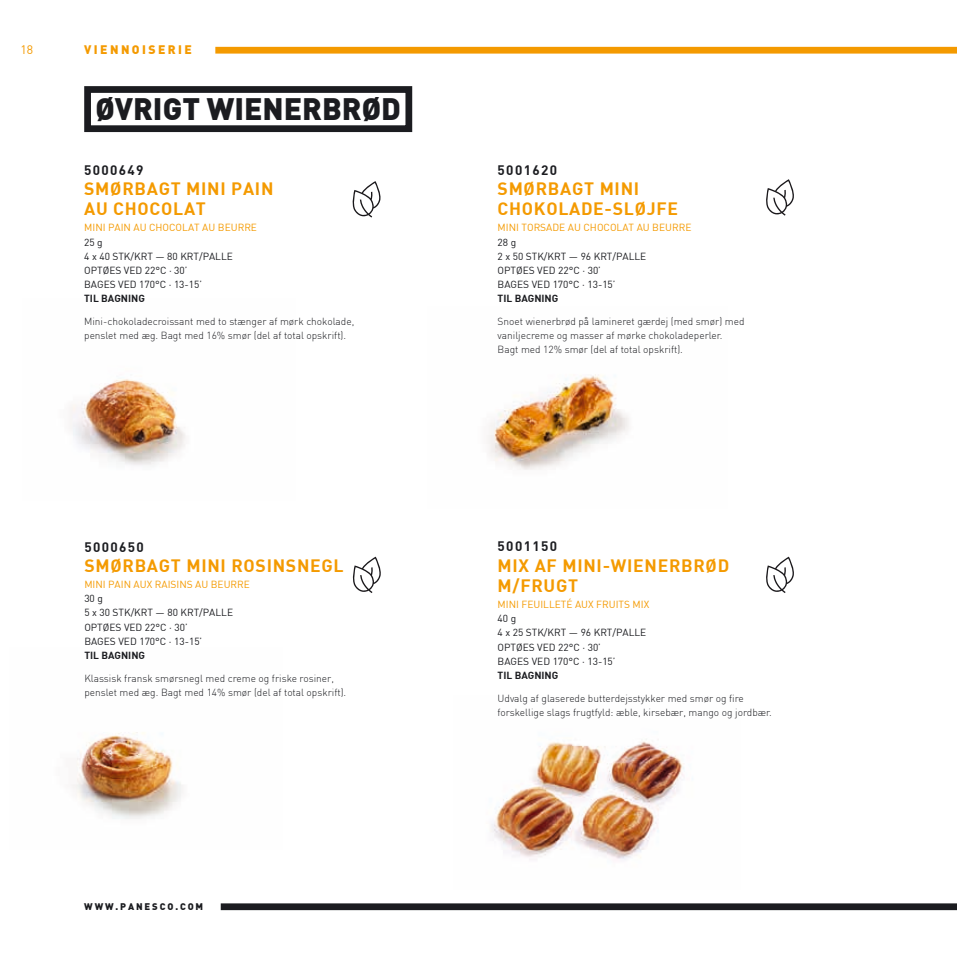
<style>
.page{position:relative;width:957px;height:957px;background:#fff}
.page>*{position:absolute;margin:0;border:0;box-sizing:border-box;transform-origin:0 0}
.t1{font:900 30.3px "DIN";color:#1b1c20}
.t2{font:700 17.55px/20.2px "DIN";letter-spacing:.04em;color:#f49a00}
.t3{font:700 13.5px "DIN";letter-spacing:.1em;color:#1b1c20}
.t4{font:900 12.15px "DIN";letter-spacing:.2em;color:#f49a00}
.t5{font:12.15px "DIN";color:#f49a00}
.t6{font:300 10.2px/14.1px "DIN";color:#1b1c20}
.t7{font:10.2px/14.1px "DIN";color:#1b1c20}
.t8{font:10.2px "DIN";color:#f49a00}
.t9{font:700 10.2px "DIN";color:#1b1c20}
.t10{font:900 9.45px "DIN";letter-spacing:.2em;color:#1b1c20}
</style>
<div class="page">
<div style="left:221px;top:903px;width:736px;height:7px;background:#1b1c20"></div>
<img style="left:70px;top:379px;width:116px;height:86px">
<img style="left:71px;top:732px;width:112px;height:87px">
<img style="left:490px;top:739px;width:195px;height:121px">
<img style="left:487px;top:374px;width:142px;height:96px">
<svg style="left:766px;top:179px;width:28px;height:37px"></svg>
<svg style="left:352px;top:181px;width:29px;height:36px"></svg>
<svg style="left:352px;top:556px;width:29px;height:37px"></svg>
<svg style="left:766px;top:556px;width:28px;height:37px"></svg>
<div style="left:215px;top:47px;width:742px;height:7px;background:#f49a00"></div>
<div style="left:84px;top:86px;width:328px;height:46px;border:7px solid #1b1c20"></div>
<p class="t5" style="left:20px;top:44px;width:14px">18</p>
<p class="t4" style="left:84px;top:43px;width:109px">VIENNOISERIE</p>
<h1 class="t1" style="left:95px;top:94px;width:307px">ØVRIGT WIENERBRØD</h1>
<h3 class="t3" style="left:84px;top:163px;width:61px">5000649</h3>
<h2 class="t2" style="left:84px;top:179px;width:191px">SMØRBAGT MINI PAIN<br>AU CHOCOLAT</h2>
<p class="t8" style="left:84px;top:223px;width:174px">MINI PAIN AU CHOCOLAT AU BEURRE</p>
<p class="t7" style="left:84px;top:236px;width:150px">25 g<br>4 x 40 STK/KRT — 80 KRT/PALLE<br>OPTØES VED 22°C · 30’<br>BAGES VED 170°C · 13-15’</p>
<p class="t9" style="left:84px;top:294px;width:62px">TIL BAGNING</p>
<p class="t6" style="left:84px;top:314px;width:272px">Mini-chokoladecroissant med to stænger af mørk chokolade, penslet med æg. Bagt med 16% smør (del af total opskrift).</p>
<h3 class="t3" style="left:84px;top:540px;width:61px">5000650</h3>
<h2 class="t2" style="left:84px;top:556px;width:261px">SMØRBAGT MINI ROSINSNEGL</h2>
<p class="t8" style="left:84px;top:580px;width:167px">MINI PAIN AUX RAISINS AU BEURRE</p>
<p class="t7" style="left:84px;top:592px;width:150px">30 g<br>5 x 30 STK/KRT — 80 KRT/PALLE<br>OPTØES VED 22°C · 30’<br>BAGES VED 170°C · 13-15’</p>
<p class="t9" style="left:84px;top:650px;width:62px">TIL BAGNING</p>
<p class="t6" style="left:84px;top:671px;width:263px">Klassisk fransk smørsnegl med creme og friske rosiner, penslet med æg. Bagt med 14% smør (del af total opskrift).</p>
<p class="t10" style="left:84px;top:902px;width:121px">WWW.PANESCO.COM</p>
<h3 class="t3" style="left:497px;top:163px;width:61px">5001620</h3>
<h2 class="t2" style="left:497px;top:179px;width:182px">SMØRBAGT MINI<br>CHOKOLADE-SLØJFE</h2>
<p class="t8" style="left:497px;top:223px;width:195px">MINI TORSADE AU CHOCOLAT AU BEURRE</p>
<p class="t7" style="left:497px;top:236px;width:150px">28 g<br>2 x 50 STK/KRT — 96 KRT/PALLE<br>OPTØES VED 22°C · 30’<br>BAGES VED 170°C · 13-15’</p>
<p class="t9" style="left:497px;top:294px;width:62px">TIL BAGNING</p>
<p class="t6" style="left:497px;top:314px;width:248px">Snoet wienerbrød på lamineret gærdej (med smør) med vaniljecreme og masser af mørke chokoladeperler.<br>Bagt med 12% smør (del af total opskrift).</p>
<h3 class="t3" style="left:497px;top:540px;width:61px">5001150</h3>
<h2 class="t2" style="left:497px;top:556px;width:233px">MIX AF MINI-WIENERBRØD<br>M/FRUGT</h2>
<p class="t8" style="left:497px;top:600px;width:153px">MINI FEUILLETÉ AUX FRUITS MIX</p>
<p class="t7" style="left:497px;top:612px;width:150px">40 g<br>4 x 25 STK/KRT — 96 KRT/PALLE<br>OPTØES VED 22°C · 30’<br>BAGES VED 170°C · 13-15’</p>
<p class="t9" style="left:497px;top:670px;width:62px">TIL BAGNING</p>
<p class="t6" style="left:497px;top:691px;width:276px">Udvalg af glaserede butterdejsstykker med smør og fire forskellige slags frugtfyld: æble, kirsebær, mango og jordbær.</p>
</div>
